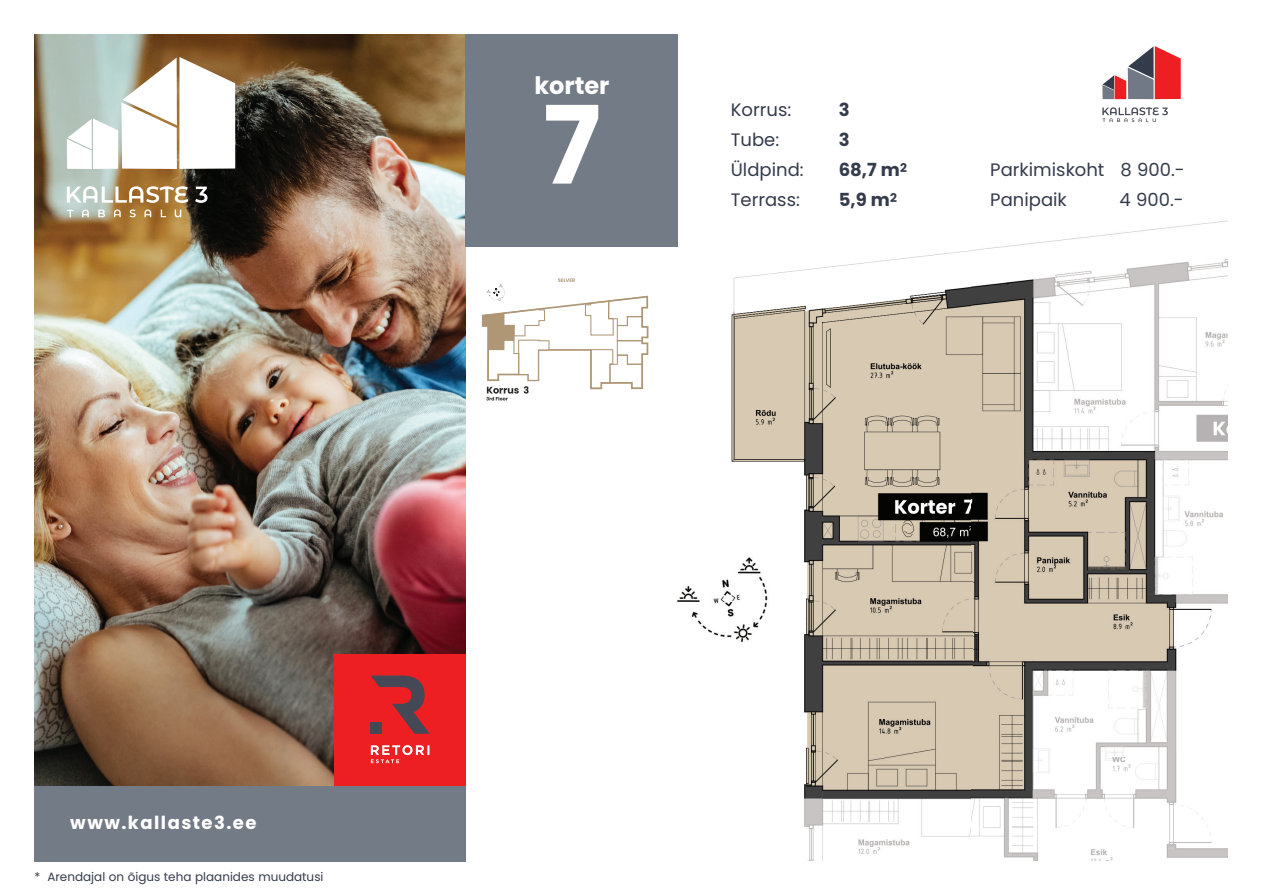
<style>
.page{position:relative;width:1263px;height:893px;background:#fff}
.page>*{position:absolute;margin:0;border:0;box-sizing:border-box;transform-origin:0 0}
.t1{font:700 108px "Poppins";color:#fff}
.t2{font:700 24px "Poppins";color:#fff}
.t3{font:18px/30px "Poppins";color:#343b4c}
.t4{font:700 18px "Poppins";letter-spacing:.08em;color:#fff}
.t5{font:700 18px "Poppins";color:#343b4c}
.t6{font:12px "Poppins";color:#343b4c}
</style>
<div class="page">
<div style="left:34px;top:736px;width:432px;height:126px;background:#737b86"></div>
<img style="left:34px;top:34px;width:432px;height:751px">
<svg style="left:67px;top:57px;width:168px;height:112px"></svg>
<svg style="left:67px;top:209px;width:114px;height:8px"></svg>
<svg style="left:67px;top:186px;width:141px;height:17px"></svg>
<div style="left:334px;top:654px;width:132px;height:131px;background:#ee1f23"></div>
<svg style="left:371px;top:675px;width:59px;height:59px"></svg>
<div style="left:371px;top:722px;width:11px;height:12px;background:#444955"></div>
<svg style="left:371px;top:745px;width:58px;height:18px"></svg>
<svg style="left:1102px;top:46px;width:79px;height:53px"></svg>
<svg style="left:1102px;top:107px;width:66px;height:15px"></svg>
<img style="left:677px;top:220px;width:551px;height:641px">
<div style="left:466px;top:34px;width:212px;height:213px;background:#737b86"></div>
<svg style="left:482px;top:278px;width:166px;height:122px"></svg>
<h2 class="t2" style="left:534px;top:71px;width:77px">korter</h2>
<h1 class="t1" style="left:543px;top:83px;width:59px">7</h1>
<p class="t3" style="left:731px;top:95px;width:62px">Korrus:</p>
<p class="t5" style="left:839px;top:100px;width:12px">3</p>
<p class="t3" style="left:731px;top:125px;width:50px">Tube:</p>
<p class="t5" style="left:839px;top:130px;width:12px">3</p>
<p class="t3" style="left:731px;top:155px;width:74px">Üldpind:</p>
<p class="t5" style="left:839px;top:160px;width:70px">68,7 m<sup>2</sup></p>
<p class="t3" style="left:731px;top:185px;width:71px">Terrass:</p>
<p class="t5" style="left:839px;top:190px;width:60px">5,9 m<sup>2</sup></p>
<p class="t3" style="left:990px;top:155px;width:196px">Parkimiskoht 8 900.-<br>Panipaik</p>
<p class="t3" style="left:1119px;top:185px;width:66px">4 900.-</p>
<p class="t4" style="left:70px;top:812px;width:188px">www.kallaste3.ee</p>
<p class="t6" style="left:34px;top:870px;width:291px">* Arendajal on õigus teha plaanides muudatusi</p>
</div>
